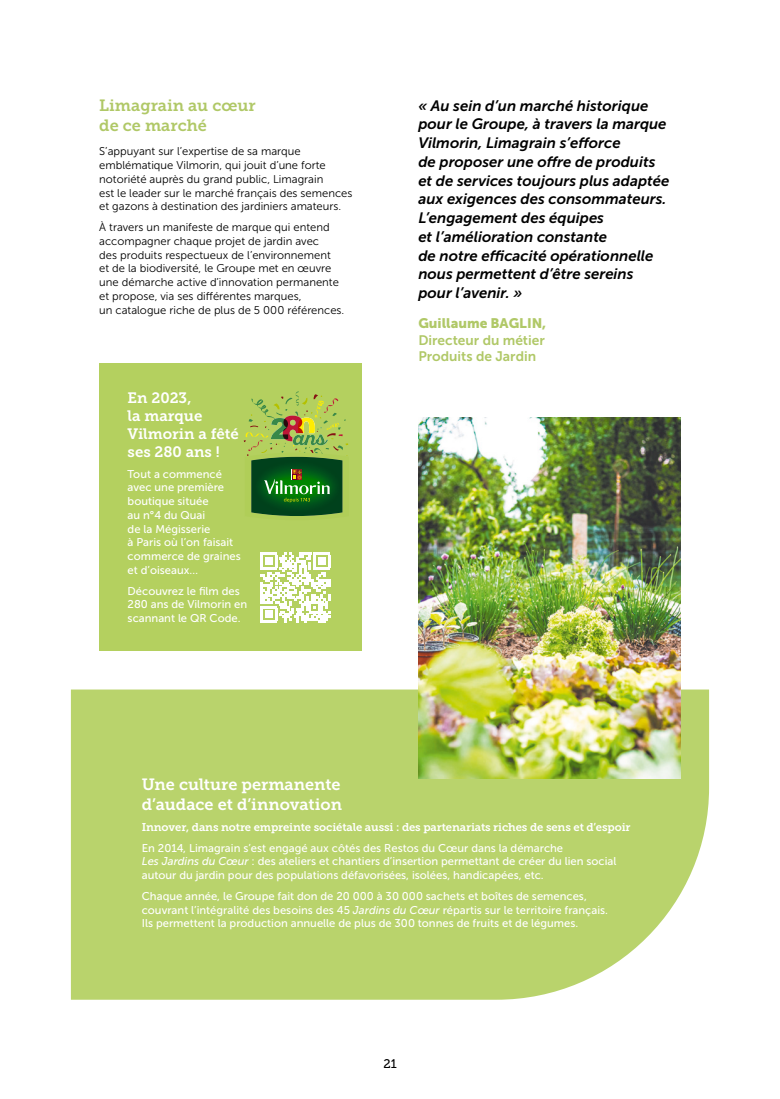
<style>
.page{position:relative;width:780px;height:1099px;background:#fff}
.page>*{position:absolute;margin:0;border:0;box-sizing:border-box;transform-origin:0 0}
.t1{font:16.25px/19.5px "Museo Slab 700";color:#fff}
.t2{font:16.25px/19.5px "Museo Slab 700";color:#b0c867}
.t3{font:italic 15px/18.8px "Museo Sans 700";color:#000}
.t4{font:15px/18px "Museo Slab 700";color:#fff}
.t5{font:13.75px/16.5px "Museo Sans 700";color:#b0c867}
.t6{font:13.75px "Museo Sans 900";color:#b0c867}
.t7{font:12.5px "Museo Slab 500";color:#000}
.t8{font:11.25px/13.8px "Museo Sans 500";color:#fff}
.t9{font:11.25px/13.8px "Museo Sans 300";color:#000}
.t10{font:11.25px "Museo Slab 700";letter-spacing:-.01em;color:#fff}
.s1{font-style:italic}
</style>
<div class="page">
<div style="left:71px;top:689px;width:638px;height:310px;background:#b9d36c"></div>
<img style="left:418px;top:418px;width:262px;height:360px">
<div style="left:99px;top:363px;width:262px;height:287px;background:#b4d05f"></div>
<svg style="left:260px;top:552px;width:70px;height:71px"></svg>
<hr style="left:260px;top:620px;width:17px;height:3px;background:#fff">
<div style="left:265px;top:611px;width:7px;height:7px;background:#fff"></div>
<svg style="left:244px;top:391px;width:105px;height:125px"></svg>
<h1 class="t2" style="left:99px;top:96px;width:158px">Limagrain au cœur de ce marché</h1>
<p class="t9" style="left:99px;top:145px;width:255px">S’appuyant sur l’expertise de sa marque emblématique Vilmorin, qui jouit d’une forte notoriété auprès du grand public, Limagrain<br>est le leader sur le marché français des semences et gazons à destination des jardiniers amateurs.</p>
<p class="t9" style="left:99px;top:220px;width:246px">À travers un manifeste de marque qui entend accompagner chaque projet de jardin avec<br>des produits respectueux de l’environnement<br>et de la biodiversité, le Groupe met en œuvre une démarche active d’innovation permanente et propose, via ses différentes marques,<br>un catalogue riche de plus de 5 000 références.</p>
<h2 class="t4" style="left:128px;top:388px;width:113px">En 2023,<br>la marque<br>Vilmorin a fêté ses 280 ans !</h2>
<p class="t8" style="left:128px;top:467px;width:115px">Tout a commencé avec une première boutique située<br>au n°4 du Quai<br>de la Mégisserie<br>à Paris où l’on faisait commerce de graines et d’oiseaux…</p>
<p class="t8" style="left:128px;top:584px;width:121px">Découvrez le film des<br>280 ans de Vilmorin en scannant le QR Code.</p>
<p class="t3" style="left:418px;top:96px;width:252px">« Au sein d’un marché historique pour le Groupe, à travers la marque<br>Vilmorin, Limagrain s’efforce<br>de proposer une offre de produits et de services toujours plus adaptée aux exigences des consommateurs.<br>L’engagement des équipes<br>et l’amélioration constante<br>de notre efficacité opérationnelle nous permettent d’être sereins pour l’avenir. »</p>
<p class="t6" style="left:418px;top:315px;width:129px">Guillaume BAGLIN,</p>
<p class="t5" style="left:418px;top:331px;width:128px">Directeur du métier<br>Produits de Jardin</p>
<h1 class="t1" style="left:142px;top:775px;width:202px">Une culture permanente d’audace et d’innovation</h1>
<p class="t10" style="left:142px;top:820px;width:490px">Innover, dans notre empreinte sociétale aussi : des partenariats riches de sens et d’espoir</p>
<p class="t8" style="left:142px;top:840px;width:476px">En 2014, Limagrain s’est engagé aux côtés des Restos du Cœur dans la démarche<br><span class="s1">Les Jardins du Cœur</span> : des ateliers et chantiers d’insertion permettant de créer du lien social autour du jardin pour des populations défavorisées, isolées, handicapées, etc.</p>
<p class="t8" style="left:142px;top:889px;width:468px">Chaque année, le Groupe fait don de 20 000 à 30 000 sachets et boîtes de semences, couvrant l’intégralité des besoins des 45 <span class="s1">Jardins du Cœur</span> répartis sur le territoire français.<br>Ils permettent la production annuelle de plus de 300 tonnes de fruits et de légumes.</p>
<p class="t7" style="left:383px;top:1056px;width:15px">21</p>
</div>
